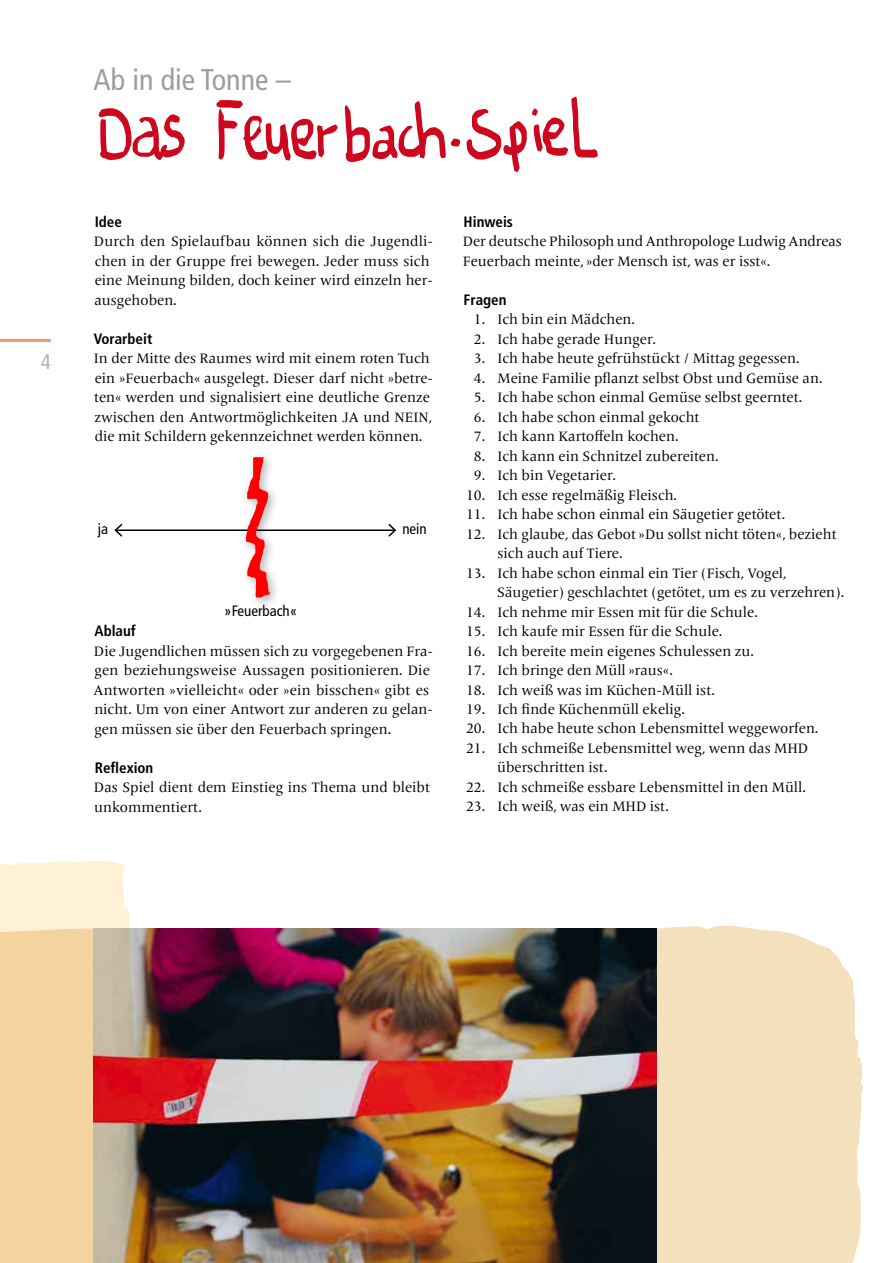
<style>
.page{position:relative;width:893px;height:1263px;background:#fff}
.page>*{position:absolute;margin:0;border:0;box-sizing:border-box;transform-origin:0 0}
.t1{font:condensed 30px "Frutiger LT Pro";color:#9c9e9f}
.t2{font:condensed 21px "Frutiger LT Pro";color:#b1b3b4}
.t3{font:700 condensed 15px "Frutiger LT Pro";color:#000}
.t4{font:condensed 15px "Frutiger LT Pro";color:#000}
.t5{font:14.25px/19.5px "Frutiger Serif LT Pro";color:#000}
</style>
<div class="page">
<hr style="left:0;top:339px;width:50px;height:3px;background:#e69679">
<svg style="left:149px;top:925px;width:714px;height:338px;fill:#f3e1bd"></svg>
<img style="left:149px;top:929px;width:508px;height:334px">
<hr style="left:115px;top:529px;width:280px;height:2px;background:#000">
<svg style="left:114px;top:524px;width:10px;height:13px"></svg>
<svg style="left:387px;top:524px;width:9px;height:13px"></svg>
<div style="left:240px;top:451px;width:41px;height:158px;background:#000;opacity:.31"></div>
<svg style="left:245px;top:457px;width:26px;height:141px"></svg>
<svg style="left:99px;top:108px;width:86px;height:53px"></svg>
<svg style="left:216px;top:100px;width:122px;height:61px"></svg>
<svg style="left:345px;top:101px;width:115px;height:61px"></svg>
<svg style="left:466px;top:97px;width:132px;height:75px"></svg>
<svg style="left:0;top:861px;width:149px;height:402px;fill:#f3d49e"></svg>
<h1 class="t1" style="left:94px;top:62px;width:199px">Ab in die Tonne –</h1>
<h2 class="t2" style="left:41px;top:349px;width:12px">4</h2>
<p class="t3" style="left:95px;top:212px;width:29px">Idee</p>
<p class="t5" style="left:94px;top:232px;width:341px">Durch den Spielaufbau können sich die Jugendli&shy;chen in der Gruppe frei bewegen. Jeder muss sich eine Meinung bilden, doch keiner wird einzeln her&shy;ausgehoben.</p>
<p class="t3" style="left:94px;top:329px;width:60px">Vorarbeit</p>
<p class="t5" style="left:94px;top:349px;width:341px">In der Mitte des Raumes wird mit einem roten Tuch ein »Feuerbach« ausgelegt. Dieser darf nicht »betre&shy;ten« werden und signalisiert eine deutliche Grenze zwischen den Antwortmöglichkeiten JA und NEIN, die mit Schildern gekennzeichnet werden können.</p>
<p class="t4" style="left:98px;top:520px;width:12px">ja</p>
<p class="t4" style="left:402px;top:520px;width:26px">nein</p>
<p class="t4" style="left:224px;top:602px;width:75px">»Feuerbach«</p>
<p class="t3" style="left:95px;top:622px;width:43px">Ablauf</p>
<p class="t5" style="left:94px;top:641px;width:341px">Die Jugendlichen müssen sich zu vorgegebenen Fra&shy;gen beziehungsweise Aussagen positionieren. Die Antworten »vielleicht« oder »ein bisschen« gibt es nicht. Um von einer Antwort zur anderen zu gelan&shy;gen müssen sie über den Feuerbach springen.</p>
<p class="t3" style="left:95px;top:758px;width:60px">Reflexion</p>
<p class="t5" style="left:94px;top:778px;width:337px">Das Spiel dient dem Einstieg ins Thema und bleibt unkommentiert.</p>
<p class="t3" style="left:464px;top:212px;width:51px">Hinweis</p>
<p class="t5" style="left:463px;top:232px;width:380px">Der deutsche Philosoph und Anthropologe Ludwig Andreas<br>Feuerbach meinte, »der Mensch ist, was er isst«.</p>
<p class="t3" style="left:464px;top:290px;width:44px">Fragen</p>
<p class="t5" style="left:474px;top:310px;width:163px">1. Ich bin ein Mädchen.</p>
<p class="t5" style="left:474px;top:329px;width:184px">2. Ich habe gerade Hunger.</p>
<p class="t5" style="left:474px;top:349px;width:327px">3. Ich habe heute gefrühstückt / Mittag gegessen.</p>
<p class="t5" style="left:474px;top:368px;width:350px">4. Meine Familie pflanzt selbst Obst und Gemüse an.</p>
<p class="t5" style="left:474px;top:388px;width:330px">5. Ich habe schon einmal Gemüse selbst geerntet.</p>
<p class="t5" style="left:474px;top:407px;width:227px">6. Ich habe schon einmal gekocht</p>
<p class="t5" style="left:474px;top:427px;width:206px">7. Ich kann Kartoffeln kochen.</p>
<p class="t5" style="left:474px;top:446px;width:246px">8. Ich kann ein Schnitzel zubereiten.</p>
<p class="t5" style="left:474px;top:466px;width:144px">9. Ich bin Vegetarier.</p>
<p class="t5" style="left:466px;top:485px;width:213px">10. Ich esse regelmäßig Fleisch.</p>
<p class="t5" style="left:466px;top:505px;width:321px">11. Ich habe schon einmal ein Säugetier getötet.</p>
<p class="t5" style="left:498px;top:524px;width:340px;text-indent:-32px">12. Ich glaube, das Gebot »Du sollst nicht töten«, bezieht sich auch auf Tiere.</p>
<p class="t5" style="left:497px;top:563px;width:349px;text-indent:-31px">13. Ich habe schon einmal ein Tier (Fisch, Vogel,<br>Säugetier) geschlachtet (getötet, um es zu verzehren).</p>
<p class="t5" style="left:466px;top:602px;width:293px">14. Ich nehme mir Essen mit für die Schule.</p>
<p class="t5" style="left:466px;top:622px;width:258px">15. Ich kaufe mir Essen für die Schule.</p>
<p class="t5" style="left:466px;top:641px;width:289px">16. Ich bereite mein eigenes Schulessen zu.</p>
<p class="t5" style="left:466px;top:661px;width:208px">17. Ich bringe den Müll »raus«.</p>
<p class="t5" style="left:466px;top:680px;width:250px">18. Ich weiß was im Küchen-Müll ist.</p>
<p class="t5" style="left:466px;top:700px;width:221px">19. Ich finde Küchenmüll ekelig.</p>
<p class="t5" style="left:466px;top:719px;width:354px">20. Ich habe heute schon Lebensmittel weggeworfen.</p>
<p class="t5" style="left:497px;top:739px;width:313px;text-indent:-31px">21. Ich schmeiße Lebensmittel weg, wenn das MHD überschritten ist.</p>
<p class="t5" style="left:466px;top:778px;width:341px">22. Ich schmeiße essbare Lebensmittel in den Müll.</p>
<p class="t5" style="left:466px;top:797px;width:204px">23. Ich weiß, was ein MHD ist.</p>
</div>
